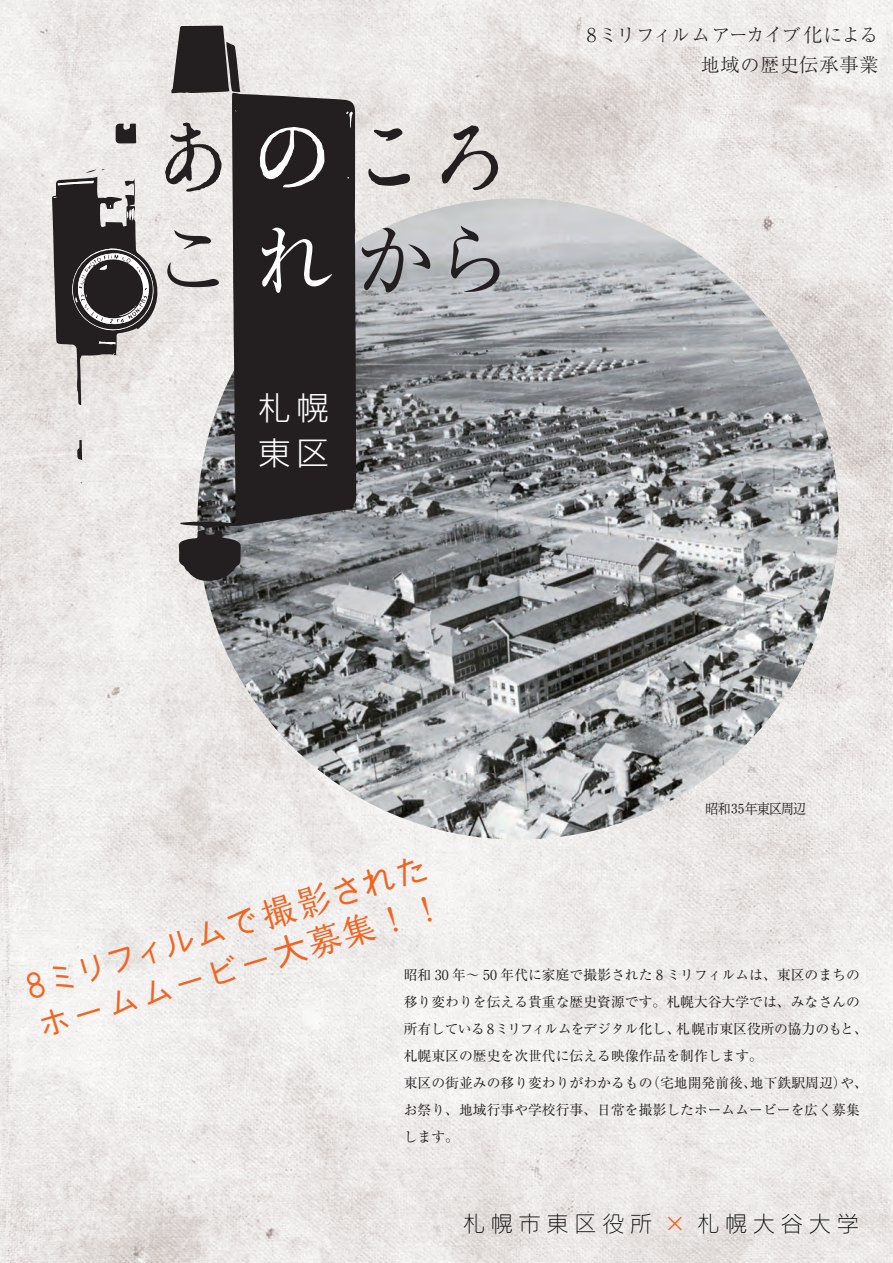
<style>
.page{position:relative;width:893px;height:1263px;background:#fff}
.page>*{position:absolute;margin:0;border:0;box-sizing:border-box;transform-origin:0 0}
.t1{font:90.3px "GL Tsukiji 5 go";color:#231f20}
.t2{font:79.95px "Ryumin Pro";color:#231f20}
.t3{font:34.05px/40.5px "iroha 25 icho R";color:#f36421}
.t4{font:300 31.95px/45px "Shin Go Pr 5";color:#fff}
.t5{font:22.35px "Rodin Bokutoh Pro L";letter-spacing:.25em;color:#010101}
.t6{font:300 19.2px/30px "Ryumin Pro";letter-spacing:.01em;color:#231f20;text-align:right}
.t7{font:14.1px "Shuei Min Pr 5 L";letter-spacing:-.045em;color:#231f20;scale:.91 1}
.t8{font:13.8px/27px "Ryumin Pro";color:#231f20}
.s1{color:#fff}
.s2{font-family:"Maruminold"}
.s3{font-family:"Rodin Bokutoh Pro M";color:#f36421}
</style>
<div class="page">
<img style="left:0;top:0;width:893px;height:1263px">
<img style="left:197px;top:198px;width:642px;height:642px;border-radius:321px">
<svg style="left:179px;top:93px;width:177px;height:489px;background:#5f5c5d"></svg>
<svg style="left:171px;top:26px;width:69px;height:67px;background:#4a4646"></svg>
<svg style="left:116px;top:124px;width:20px;height:19px"></svg>
<svg style="left:77px;top:440px;width:5px;height:20px"></svg>
<svg style="left:346px;top:112px;width:7px;height:16px"></svg>
<svg style="left:52px;top:169px;width:106px;height:236px;background:#898685"></svg>
<h1 class="t1" style="left:148px;top:116px;width:368px">あ<span class="s1">の</span>ころ</h1>
<h2 class="t2" style="left:153px;top:198px;width:361px">こ<span class="s1">れ</span>から</h2>
<h3 class="t4" style="left:259px;top:382px;width:72px">札幌東区</h3>
<h3 class="t6" style="left:587px;top:18px;width:293px">8 ミリフィルムアーカイブ化による地域の歴史伝承事業</h3>
<p class="t7" style="left:706px;top:796px;width:112px">昭和35年東区周辺</p>
<h3 class="t3" style="left:20px;top:969px;width:425px;rotate:-17deg">8ミリフィルムで<span class="s2">撮影</span>されたホームムービー大<span class="s2">募集！！</span></h3>
<p class="t8" style="left:404px;top:960px;width:466px">昭和 30 年～ 50 年代に家庭で撮影された 8 ミリフィルムは、東区のまちの移り変わりを伝える貴重な歴史資源です。札幌大谷大学では、みなさんの所有している 8ミリフィルムをデジタル化し、札幌市東区役所の協力のもと、札幌東区の歴史を次世代に伝える映像作品を制作します。<br>東区の街並みの移り変わりがわかるもの（宅地開発前後、地下鉄駅周辺）や、お祭り、地域行事や学校行事、日常を撮影したホームムービーを広く募集します。</p>
<h3 class="t5" style="left:463px;top:1209px;width:398px">札幌市東区役所 <span class="s3">×</span> 札幌大谷大学</h3>
</div>
